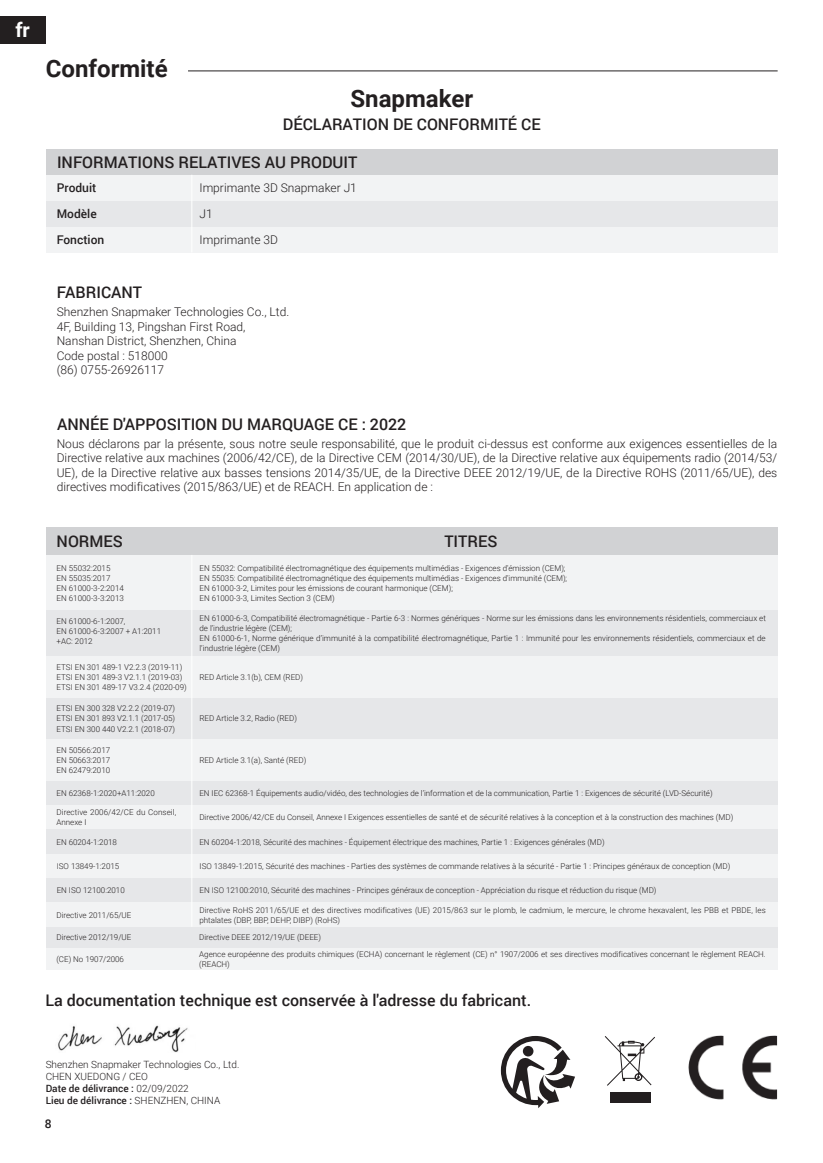
<style>
.page{position:relative;width:823px;height:1163px;background:#fff}
.page>*{position:absolute;margin:0;border:0;box-sizing:border-box;transform-origin:0 0}
.t1{font:700 24px "Roboto";color:#231f20}
.t2{font:700 20px "Roboto";color:#fff}
.t3{font:500 16px "Roboto";color:#231f20}
.t4{font:300 12px/14.4px "Roboto";color:#231f20;text-align:justify}
.t5{font:500 12px "Roboto";color:#231f20}
.t6{font:500 10px "Roboto";color:#231f20}
.t7{font:300 10px "Roboto";color:#231f20}
.t8{font:300 8px/10px "Roboto";color:#231f20}
.s1{font-weight:300}
</style>
<div class="page">
<div style="left:0;top:16px;width:45px;height:27px;background:#231f20"></div>
<div style="left:46px;top:175px;width:730px;height:26px;background:#f2f3f4"></div>
<div style="left:46px;top:201px;width:731px;height:25px;background:#e6e7e9"></div>
<div style="left:46px;top:149px;width:730px;height:26px;background:#d1d2d4"></div>
<div style="left:46px;top:226px;width:731px;height:26px;background:#f2f3f4"></div>
<hr style="left:191px;top:175px;width:1px;height:77px;background:#fff">
<div style="left:46px;top:555px;width:731px;height:55px;background:#f2f3f4"></div>
<div style="left:46px;top:610px;width:731px;height:46px;background:#e6e7e9"></div>
<div style="left:46px;top:528px;width:731px;height:27px;background:#d1d2d4"></div>
<div style="left:46px;top:656px;width:731px;height:41px;background:#f2f3f4"></div>
<div style="left:46px;top:697px;width:731px;height:42px;background:#e6e7e9"></div>
<div style="left:46px;top:739px;width:731px;height:42px;background:#f2f3f4"></div>
<div style="left:46px;top:781px;width:731px;height:24px;background:#e6e7e9"></div>
<div style="left:46px;top:805px;width:731px;height:24px;background:#f2f3f4"></div>
<div style="left:46px;top:829px;width:731px;height:24px;background:#e6e7e9"></div>
<div style="left:46px;top:853px;width:731px;height:25px;background:#f2f3f4"></div>
<div style="left:46px;top:878px;width:731px;height:24px;background:#e6e7e9"></div>
<div style="left:46px;top:902px;width:731px;height:24px;background:#f2f3f4"></div>
<hr style="left:188px;top:71px;width:589px;height:1px;background:#231f20">
<hr style="left:191px;top:555px;width:1px;height:371px;background:#fff">
<div style="left:46px;top:926px;width:731px;height:22px;background:#e6e7e9"></div>
<div style="left:46px;top:948px;width:731px;height:21px;background:#f2f3f4"></div>
<img style="left:58px;top:1025px;width:130px;height:26px">
<img style="left:688px;top:1035px;width:90px;height:65px">
<svg style="left:500px;top:1035px;width:74px;height:73px"></svg>
<svg style="left:522px;top:1045px;width:11px;height:11px"></svg>
<svg style="left:604px;top:1036px;width:50px;height:49px"></svg>
<div style="left:609px;top:1091px;width:41px;height:11px;background:#231f20"></div>
<p class="t2" style="left:15px;top:15px;width:16px">fr</p>
<p class="t1" style="left:46px;top:52px;width:123px">Conformité</p>
<p class="t1" style="left:350px;top:81px;width:124px">Snapmaker</p>
<p class="t3" style="left:283px;top:113px;width:259px">DÉCLARATION DE CONFORMITÉ CE</p>
<p class="t3" style="left:57px;top:151px;width:302px">INFORMATIONS RELATIVES AU PRODUIT</p>
<p class="t4" style="left:199px;top:180px;width:159px">Imprimante 3D Snapmaker J1</p>
<p class="t4" style="left:199px;top:206px;width:15px">J1</p>
<p class="t5" style="left:57px;top:179px;width:41px">Produit</p>
<p class="t5" style="left:57px;top:205px;width:41px">Modèle</p>
<p class="t5" style="left:57px;top:231px;width:49px">Fonction</p>
<p class="t4" style="left:199px;top:232px;width:80px">Imprimante 3D</p>
<p class="t3" style="left:57px;top:281px;width:87px">FABRICANT</p>
<p class="t4" style="left:57px;top:304px;width:234px">Shenzhen Snapmaker Technologies Co., Ltd.</p>
<p class="t4" style="left:57px;top:319px;width:190px">4F, Building 13, Pingshan First Road,</p>
<p class="t4" style="left:57px;top:333px;width:181px">Nanshan District, Shenzhen, China</p>
<p class="t4" style="left:57px;top:347px;width:112px">Code postal : 518000</p>
<p class="t4" style="left:57px;top:362px;width:109px">(86) 0755-26926117</p>
<p class="t3" style="left:57px;top:413px;width:350px">ANNÉE D'APPOSITION DU MARQUAGE CE : 2022</p>
<p class="t4" style="left:57px;top:436px;width:721px">Nous déclarons par la présente, sous notre seule responsabilité, que le produit ci-dessus est conforme aux exigences essentielles de la Directive relative aux machines (2006/42/CE), de la Directive CEM (2014/30/UE), de la Directive relative aux équipements radio (2014/53/ UE), de la Directive relative aux basses tensions 2014/35/UE, de la Directive DEEE 2012/19/UE, de la Directive ROHS (2011/65/UE), des directives modificatives (2015/863/UE) et de REACH. En application de :</p>
<p class="t3" style="left:57px;top:530px;width:68px">NORMES</p>
<p class="t8" style="left:57px;top:562px;width:55px">EN 55032:2015</p>
<p class="t8" style="left:57px;top:572px;width:55px">EN 55035:2017</p>
<p class="t8" style="left:57px;top:582px;width:69px">EN 61000-3-2:2014</p>
<p class="t8" style="left:57px;top:592px;width:69px">EN 61000-3-3:2013</p>
<p class="t8" style="left:57px;top:616px;width:70px">EN 61000-6-1:2007,</p>
<p class="t8" style="left:57px;top:626px;width:106px">EN 61000-6-3:2007 + A1:2011</p>
<p class="t8" style="left:57px;top:636px;width:38px">+AC: 2012</p>
<p class="t8" style="left:57px;top:661px;width:127px">ETSI EN 301 489-1 V2.2.3 (2019-11)</p>
<p class="t8" style="left:57px;top:671px;width:127px">ETSI EN 301 489-3 V2.1.1 (2019-03)</p>
<p class="t8" style="left:57px;top:681px;width:132px">ETSI EN 301 489-17 V3.2.4 (2020-09)</p>
<p class="t8" style="left:57px;top:703px;width:120px">ETSI EN 300 328 V2.2.2 (2019-07)</p>
<p class="t8" style="left:57px;top:713px;width:120px">ETSI EN 301 893 V2.1.1 (2017-05)</p>
<p class="t8" style="left:57px;top:723px;width:120px">ETSI EN 300 440 V2.2.1 (2018-07)</p>
<p class="t3" style="left:444px;top:530px;width:55px">TITRES</p>
<p class="t8" style="left:199px;top:562px;width:367px">EN 55032: Compatibilité électromagnétique des équipements multimédias - Exigences d'émission (CEM);</p>
<p class="t8" style="left:199px;top:572px;width:369px">EN 55035: Compatibilité électromagnétique des équipements multimédias - Exigences d'immunité (CEM);</p>
<p class="t8" style="left:199px;top:582px;width:255px">EN 61000-3-2, Limites pour les émissions de courant harmonique (CEM);</p>
<p class="t8" style="left:199px;top:592px;width:137px">EN 61000-3-3, Limites Section 3 (CEM)</p>
<p class="t8" style="left:199px;top:613px;width:567px">EN 61000-6-3, Compatibilité électromagnétique - Partie 6-3 : Normes génériques - Norme sur les émissions dans les environnements résidentiels, commerciaux et de l’industrie légère (CEM);</p>
<p class="t8" style="left:199px;top:633px;width:567px">EN 61000-6-1, Norme générique d’immunité à la compatibilité électromagnétique, Partie 1 : Immunité pour les environnements résidentiels, commerciaux et de l’industrie légère (CEM)</p>
<p class="t8" style="left:199px;top:671px;width:105px">RED Article 3.1(b), CEM (RED)</p>
<p class="t8" style="left:199px;top:713px;width:99px">RED Article 3.2, Radio (RED)</p>
<p class="t8" style="left:56px;top:745px;width:55px">EN 50566:2017</p>
<p class="t8" style="left:56px;top:755px;width:55px">EN 50663:2017</p>
<p class="t8" style="left:56px;top:765px;width:55px">EN 62479:2010</p>
<p class="t8" style="left:56px;top:787px;width:100px">EN 62368-1:2020+A11:2020</p>
<p class="t8" style="left:199px;top:787px;width:514px">EN IEC 62368-1 Équipements audio/vidéo, des technologies de l’information et de la communication, Partie 1 : Exigences de sécurité (LVD-Sécurité)</p>
<p class="t8" style="left:199px;top:812px;width:535px">Directive 2006/42/CE du Conseil, Annexe I Exigences essentielles de santé et de sécurité relatives à la conception et à la construction des machines (MD)</p>
<p class="t8" style="left:199px;top:755px;width:108px">RED Article 3.1(a), Santé (RED)</p>
<p class="t8" style="left:56px;top:807px;width:121px">Directive 2006/42/CE du Conseil,<br>Annexe I</p>
<p class="t8" style="left:56px;top:836px;width:62px">EN 60204-1:2018</p>
<p class="t8" style="left:199px;top:836px;width:406px">EN 60204-1:2018, Sécurité des machines - Équipement électrique des machines, Partie 1 : Exigences générales (MD)</p>
<p class="t8" style="left:57px;top:860px;width:64px">ISO 13849-1:2015</p>
<p class="t8" style="left:199px;top:860px;width:532px">ISO 13849-1:2015, Sécurité des machines - Parties des systèmes de commande relatives à la sécurité - Partie 1 : Principes généraux de conception (MD)</p>
<p class="t8" style="left:57px;top:884px;width:69px">EN ISO 12100:2010</p>
<p class="t8" style="left:199px;top:884px;width:458px">EN ISO 12100:2010, Sécurité des machines - Principes généraux de conception - Appréciation du risque et réduction du risque (MD)</p>
<p class="t8" style="left:199px;top:904px;width:567px">Directive RoHS 2011/65/UE et des directives modificatives (UE) 2015/863 sur le plomb, le cadmium, le mercure, le chrome hexavalent, les PBB et PBDE, les phtalates (DBP, BBP, DEHP, DIBP) (RoHS)</p>
<p class="t8" style="left:56px;top:909px;width:76px">Directive 2011/65/UE</p>
<p class="t8" style="left:56px;top:932px;width:76px">Directive 2012/19/UE</p>
<p class="t8" style="left:199px;top:932px;width:123px">Directive DEEE 2012/19/UE (DEEE)</p>
<p class="t8" style="left:199px;top:948px;width:567px">Agence européenne des produits chimiques (ECHA) concernant le règlement (CE) n° 1907/2006 et ses directives modificatives concernant le règlement REACH. (REACH)</p>
<p class="t8" style="left:56px;top:953px;width:69px">(CE) No 1907/2006</p>
<p class="t3" style="left:45px;top:988px;width:487px">La documentation technique est conservée à l'adresse du fabricant.</p>
<p class="t7" style="left:46px;top:1056px;width:195px">Shenzhen Snapmaker Technologies Co., Ltd.</p>
<p class="t7" style="left:46px;top:1068px;width:104px">CHEN XUEDONG / CEO</p>
<p class="t6" style="left:46px;top:1080px;width:144px">Date de délivrance : <span class="s1">02/09/2022</span></p>
<p class="t6" style="left:46px;top:1092px;width:176px">Lieu de délivrance : <span class="s1">SHENZHEN, CHINA</span></p>
<p class="t5" style="left:45px;top:1114px;width:8px">8</p>
</div>
